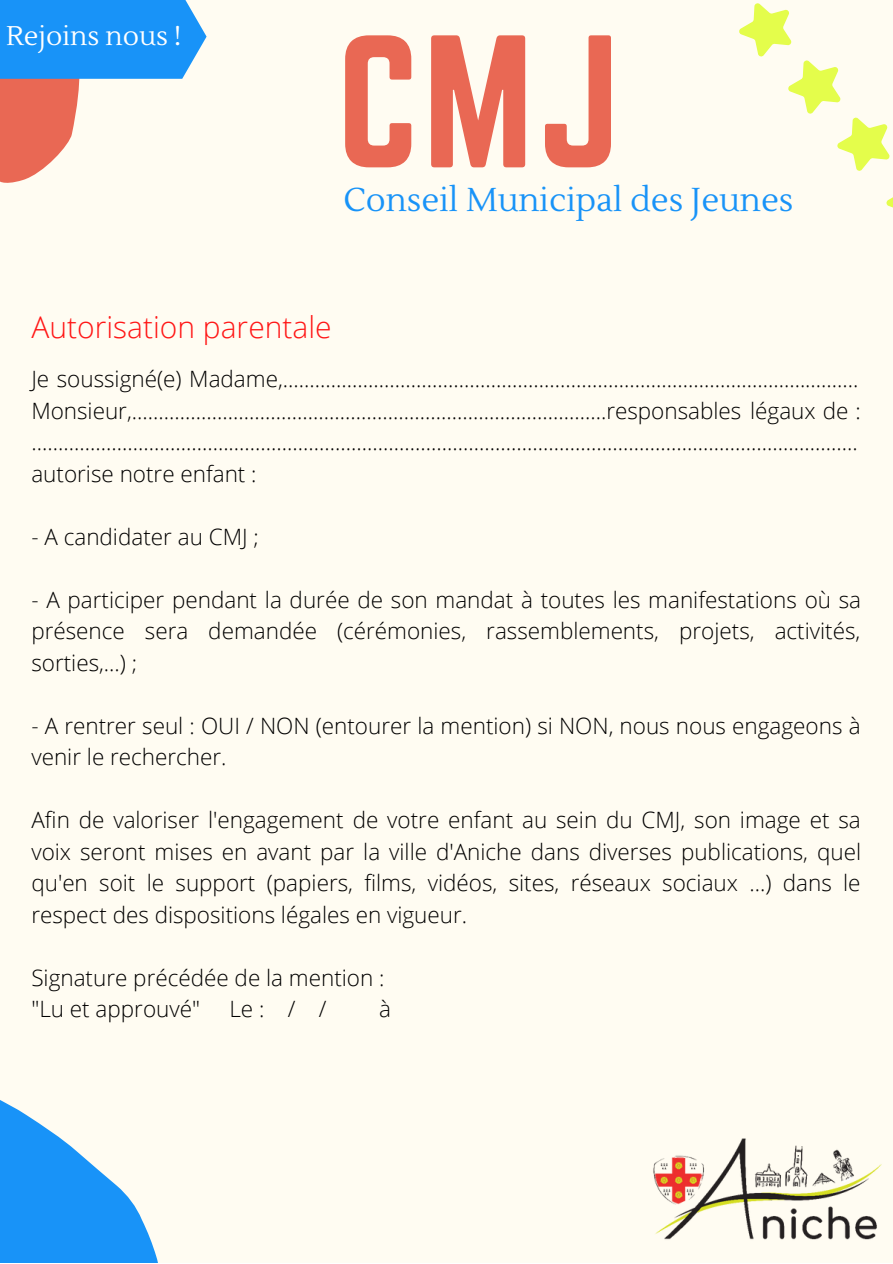
<style>
.page{position:relative;width:893px;height:1264px;background:#fff}
.page>*{position:absolute;margin:0;border:0;box-sizing:border-box;transform-origin:0 0}
.t1{font:164.85px "Norwester";color:#e96854}
.t2{font:33px "Lustria";color:#1893f8}
.t3{font:300 30px "Open Sans";color:#ff1616}
.t4{font:27px "Lustria";color:#fff}
.t5{font:300 22.5px/31.5px "Open Sans";color:#000}
</style>
<div class="page">
<div style="left:0;top:0;width:892px;height:1262px;background:#fffcf2"></div>
<img style="left:653px;top:1138px;width:229px;height:102px">
<svg style="left:0;top:0;width:206px;height:183px"></svg>
<svg style="left:739px;top:3px;width:153px;height:204px"></svg>
<svg style="left:0;top:1100px;width:158px;height:162px;fill:#1893f8"></svg>
<p class="t4" style="left:6px;top:19px;width:177px">Rejoins nous !</p>
<p class="t1" style="left:337px;top:2px;width:284px">CMJ</p>
<p class="t2" style="left:343px;top:179px;width:451px">Conseil Municipal des Jeunes</p>
<p class="t3" style="left:31px;top:306px;width:301px">Autorisation parentale</p>
<p class="t5" style="left:31px;top:363px;width:830px">Je soussigné(e) Madame,............................................................................................................<br>Monsieur,.........................................................................................responsables légaux de : ........................................................................................................................................................... autorise notre enfant :</p>
<p class="t5" style="left:31px;top:520px;width:229px">- A candidater au CMJ ;</p>
<p class="t5" style="left:31px;top:583px;width:831px;text-align:justify">- A participer pendant la durée de son mandat à toutes les manifestations où sa présence sera demandée (cérémonies, rassemblements, projets, activités, sorties,...) ;</p>
<p class="t5" style="left:31px;top:709px;width:830px">- A rentrer seul : OUI / NON (entourer la mention) si NON, nous nous engageons à venir le rechercher.</p>
<p class="t5" style="left:31px;top:803px;width:831px;text-align:justify">Afin de valoriser l'engagement de votre enfant au sein du CMJ, son image et sa voix seront mises en avant par la ville d'Aniche dans diverses publications, quel qu'en soit le support (papiers, films, vidéos, sites, réseaux sociaux ...) dans le respect des dispositions légales en vigueur.</p>
<p class="t5" style="left:31px;top:961px;width:354px">Signature précédée de la mention :</p>
<p class="t5" style="left:31px;top:992px;width:170px">"Lu et approuvé"</p>
<p class="t5" style="left:229px;top:992px;width:99px">Le : / /</p>
<p class="t5" style="left:379px;top:992px;width:13px">à</p>
</div>
